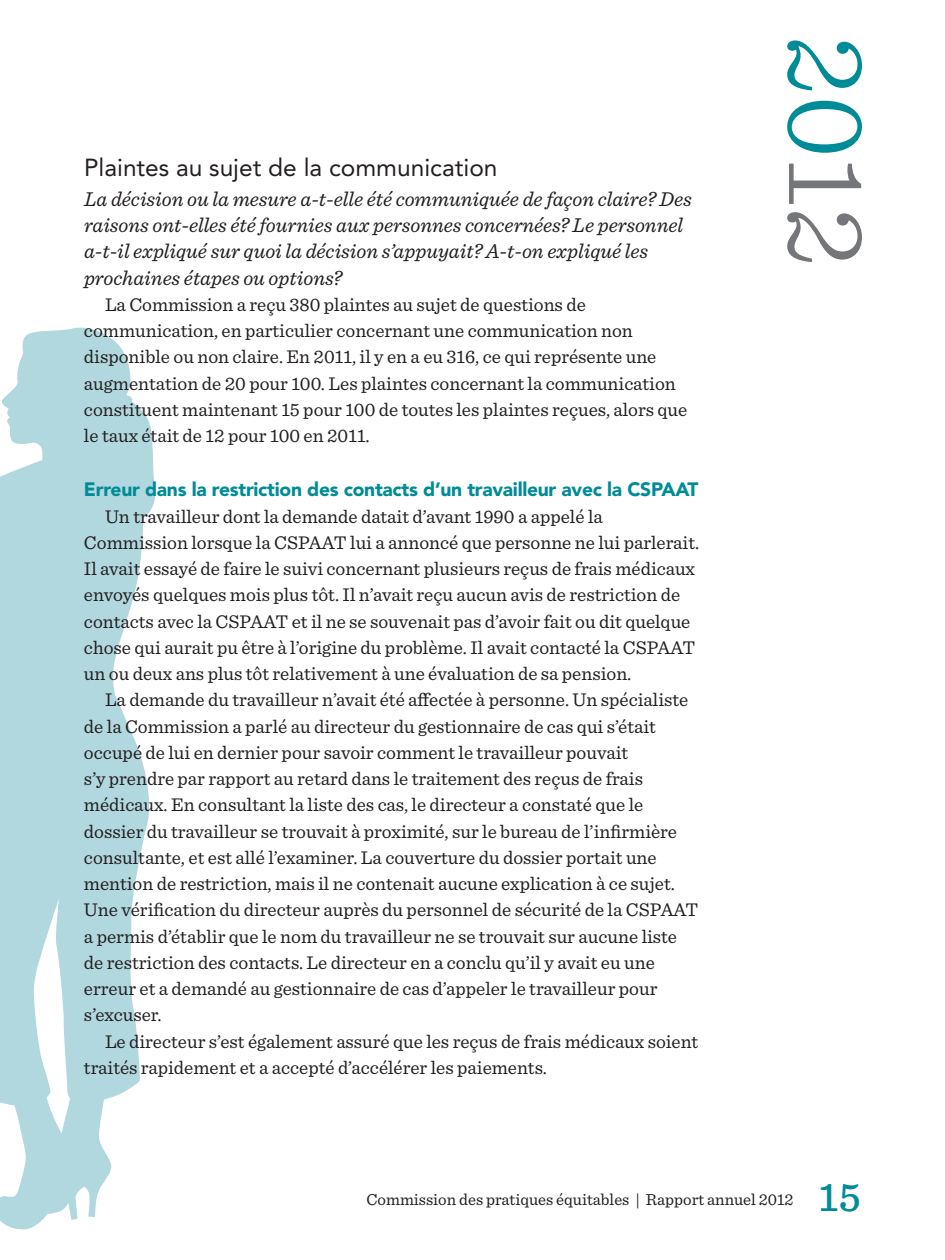
<style>
.page{position:relative;width:945px;height:1260px;background:#fff}
.page>*{position:absolute;margin:0;border:0;box-sizing:border-box;transform-origin:0 0}
.t1{font:300 114.27px "Sentinel";color:#008b98}
.t2{font:500 42px "Sentinel";color:#008b98}
.t3{font:24.5px "Avenir LT Pro";color:#231f20}
.t4{font:italic 21px/26.2px "Sentinel";color:#231f20}
.t5{font:19.25px/26.2px "Sentinel";color:#231f20}
.t6{font:900 19.25px "Avenir LT Pro";letter-spacing:-.015em;color:#008b98}
.t7{font:16.62px "Sentinel";color:#231f20}
.s1{color:#757679}
</style>
<div class="page">
<svg style="left:0;top:744px;width:150px;height:485px;fill:#b1d8df"></svg>
<svg style="left:0;top:327px;width:156px;height:417px;fill:#b1d8df"></svg>
<div style="left:0;top:486px;width:22px;height:346px;background:#b1d8df"></div>
<p class="t3" style="left:84px;top:153px;width:415px">Plaintes au sujet de la communication</p>
<p class="t4" style="left:84px;top:184px;width:609px">La décision ou la mesure a-t-elle été communiquée de façon claire? Des raisons ont-elles été fournies aux personnes concernées? Le personnel a-t-il expliqué sur quoi la décision s’appuyait? A-t-on expliqué les prochaines étapes ou options?</p>
<p class="t5" style="left:84px;top:290px;width:605px;text-indent:21px">La Commission a reçu 380 plaintes au sujet de questions de communication, en particulier concernant une communication non disponible ou non claire. En 2011, il y en a eu 316, ce qui représente une augmentation de 20 pour 100. Les plaintes concernant la communication constituent maintenant 15 pour 100 de toutes les plaintes reçues, alors que le taux était de 12 pour 100 en 2011.</p>
<p class="t6" style="left:84px;top:478px;width:616px">Erreur dans la restriction des contacts d’un travailleur avec la CSPAAT</p>
<p class="t5" style="left:84px;top:502px;width:615px;text-indent:21px">Un travailleur dont la demande datait d’avant 1990 a appelé la Commission lorsque la CSPAAT lui a annoncé que personne ne lui parlerait.<br>Il avait essayé de faire le suivi concernant plusieurs reçus de frais médicaux envoyés quelques mois plus tôt. Il n’avait reçu aucun avis de restriction de contacts avec la CSPAAT et il ne se souvenait pas d’avoir fait ou dit quelque chose qui aurait pu être à l’origine du problème. Il avait contacté la CSPAAT un ou deux ans plus tôt relativement à une évaluation de sa pension.</p>
<p class="t5" style="left:84px;top:686px;width:616px;text-indent:21px">La demande du travailleur n’avait été affectée à personne. Un spécialiste de la Commission a parlé au directeur du gestionnaire de cas qui s’était occupé de lui en dernier pour savoir comment le travailleur pouvait<br>s’y prendre par rapport au retard dans le traitement des reçus de frais médicaux. En consultant la liste des cas, le directeur a constaté que le dossier du travailleur se trouvait à proximité, sur le bureau de l’infirmière consultante, et est allé l’examiner. La couverture du dossier portait une mention de restriction, mais il ne contenait aucune explication à ce sujet.<br>Une vérification du directeur auprès du personnel de sécurité de la CSPAAT a permis d’établir que le nom du travailleur ne se trouvait sur aucune liste de restriction des contacts. Le directeur en a conclu qu’il y avait eu une erreur et a demandé au gestionnaire de cas d’appeler le travailleur pour s’excuser.</p>
<p class="t5" style="left:84px;top:1027px;width:616px;text-indent:21px">Le directeur s’est également assuré que les reçus de frais médicaux soient traités rapidement et a accepté d’accélérer les paiements.</p>
<h1 class="t1" style="left:912px;top:35px;width:233px;rotate:90deg">20<span class="s1">12</span></h1>
<p class="t7" style="left:366px;top:1187px;width:429px">Commission des pratiques équitables | Rapport annuel 2012</p>
<h2 class="t2" style="left:819px;top:1165px;width:44px">15</h2>
</div>
